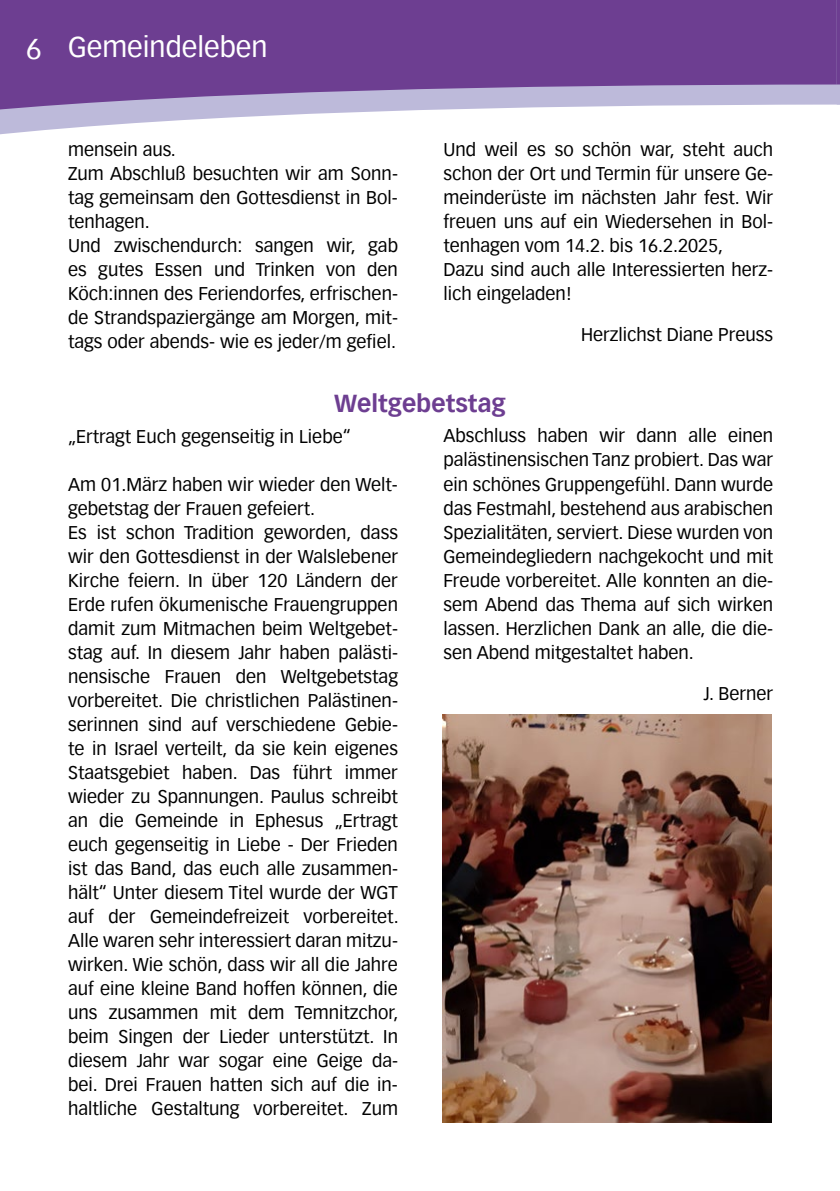
<style>
.page{position:relative;width:840px;height:1191px;background:#fff}
.page>*{position:absolute;margin:0;border:0;box-sizing:border-box;transform-origin:0 0}
.t1{font:28px "Vectora Com";color:#fff}
.t2{font:700 24px "Vectora Com";color:#6d3e91}
.t3{font:18px/24px "Vectora Com";color:#000}
</style>
<div class="page">
<svg style="left:0;top:111px;width:388px;height:24px"></svg>
<svg style="left:0;top:0;width:836px;height:111px;background:#7c549e"></svg>
<svg style="left:836px;top:0;width:3px;height:105px"></svg>
<img style="left:442px;top:714px;width:329px;height:409px">
<h1 class="t1" style="left:26px;top:31px;width:243px">6 Gemeindeleben</h1>
<p class="t3" style="left:68px;top:137px;width:331px">mensein aus.<br>Zum Abschluß besuchten wir am Sonn&shy;tag gemeinsam den Gottesdienst in Bol&shy;tenhagen.<br>Und zwischendurch: sangen wir, gab es gutes Essen und Trinken von den<br>Köch:innen des Feriendorfes, erfrischen&shy;de Strandspaziergänge am Morgen, mit&shy;tags oder abends- wie es jeder/m gefiel.</p>
<p class="t3" style="left:443px;top:137px;width:331px">Und weil es so schön war, steht auch schon der Ort und Termin für unsere Ge&shy;meinderüste im nächsten Jahr fest. Wir freuen uns auf ein Wiedersehen in Bol&shy;tenhagen vom 14.2. bis 16.2.2025,<br>Dazu sind auch alle Interessierten herz&shy;lich eingeladen!</p>
<p class="t3" style="left:580px;top:323px;width:194px">Herzlichst Diane Preuss</p>
<h2 class="t2" style="left:334px;top:389px;width:173px">Weltgebetstag</h2>
<p class="t3" style="left:68px;top:424px;width:284px">„Ertragt Euch gegenseitig in Liebe“</p>
<p class="t3" style="left:68px;top:472px;width:332px">Am 01.März haben wir wieder den Welt&shy;gebetstag der Frauen gefeiert.<br>Es ist schon Tradition geworden, dass wir den Gottesdienst in der Walslebener Kirche feiern. In über 120 Ländern der Erde rufen ökumenische Frauengruppen damit zum Mitmachen beim Weltgebet&shy;stag auf. In diesem Jahr haben palästi&shy;nensische Frauen den Weltgebetstag vorbereitet. Die christlichen Palästinen&shy;serinnen sind auf verschiedene Gebie&shy;te in Israel verteilt, da sie kein eigenes Staatsgebiet haben. Das führt immer wieder zu Spannungen. Paulus schreibt an die Gemeinde in Ephesus „Ertragt euch gegenseitig in Liebe - Der Frieden ist das Band, das euch alle zusammen&shy;hält“ Unter diesem Titel wurde der WGT auf der Gemeindefreizeit vorbereitet.<br>Alle waren sehr interessiert daran mitzu&shy;wirken. Wie schön, dass wir all die Jahre auf eine kleine Band hoffen können, die uns zusammen mit dem Temnitzchor, beim Singen der Lieder unterstützt. In diesem Jahr war sogar eine Geige da&shy;bei. Drei Frauen hatten sich auf die in&shy;haltliche Gestaltung vorbereitet. Zum</p>
<p class="t3" style="left:443px;top:424px;width:331px;text-align:justify">Abschluss haben wir dann alle einen palästinensischen Tanz probiert. Das war ein schönes Gruppengefühl. Dann wurde das Festmahl, bestehend aus arabischen Spezialitäten, serviert. Diese wurden von Gemeindegliedern nachgekocht und mit Freude vorbereitet. Alle konnten an die&shy;sem Abend das Thema auf sich wirken lassen. Herzlichen Dank an alle, die die&shy;sen Abend mitgestaltet haben.</p>
<p class="t3" style="left:703px;top:681px;width:71px">J. Berner</p>
</div>
